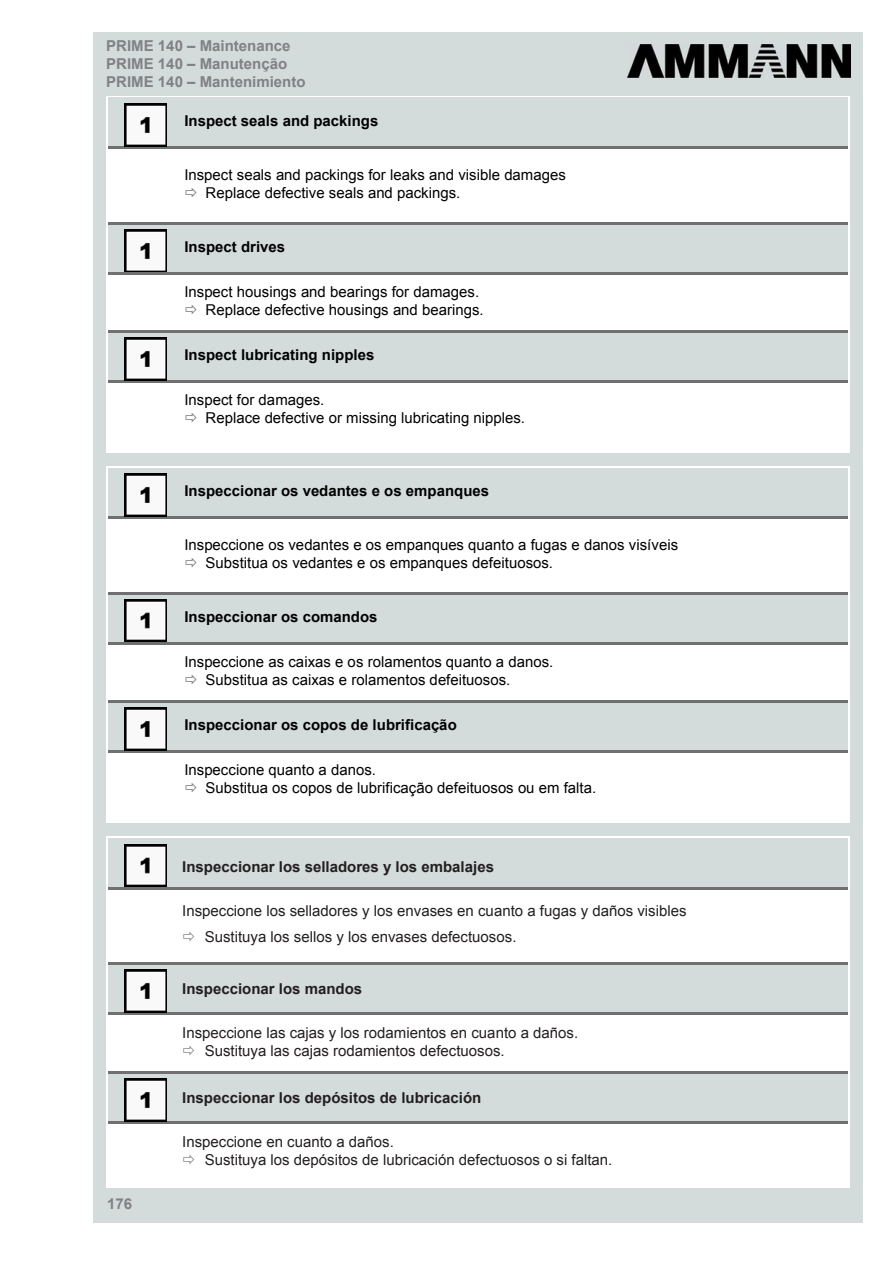
<style>
.page{position:relative;width:893px;height:1263px;background:#fff}
.page>*{position:absolute;margin:0;border:0;box-sizing:border-box;transform-origin:0 0}
.t1{font:15px/18px "Arial";color:#000}
.texto2{font:15px "Arial";color:#231f20}
.t2{font:700 15px "Arial";letter-spacing:.005em;color:#000}
.texto2-2{font:700 15px "Arial";color:#231f20}
.t3{font:700 15px/18px "Arial";color:#808285}
</style>
<div class="page">
<div style="left:94px;top:83px;width:12px;height:1140px;background:#d4dbdb"></div>
<div style="left:850px;top:83px;width:13px;height:1140px;background:#d4dbdb"></div>
<div style="left:106px;top:1188px;width:744px;height:35px;background:#d4dbdb"></div>
<div style="left:106px;top:453px;width:744px;height:13px;background:#d4dbdb"></div>
<div style="left:106px;top:823px;width:744px;height:13px;background:#d4dbdb"></div>
<div style="left:94px;top:32px;width:769px;height:64px;background:#d4dbdb"></div>
<img style="left:627px;top:45px;width:223px;height:33px">
<div style="left:108px;top:98px;width:740px;height:50px;background:#d4dbdb"></div>
<div style="left:108px;top:223px;width:740px;height:50px;background:#d4dbdb"></div>
<div style="left:108px;top:332px;width:740px;height:50px;background:#d4dbdb"></div>
<hr style="left:108px;top:146px;width:740px;height:3px;background:#707070">
<hr style="left:108px;top:222px;width:740px;height:3px;background:#707070">
<hr style="left:108px;top:272px;width:740px;height:3px;background:#707070">
<hr style="left:108px;top:330px;width:740px;height:3px;background:#707070">
<hr style="left:108px;top:380px;width:740px;height:3px;background:#707070">
<img style="left:124px;top:104px;width:43px;height:42px">
<img style="left:124px;top:229px;width:43px;height:43px">
<img style="left:124px;top:338px;width:43px;height:42px">
<div style="left:108px;top:468px;width:740px;height:50px;background:#d4dbdb"></div>
<div style="left:108px;top:593px;width:740px;height:50px;background:#d4dbdb"></div>
<div style="left:108px;top:702px;width:740px;height:50px;background:#d4dbdb"></div>
<hr style="left:108px;top:516px;width:740px;height:3px;background:#707070">
<hr style="left:108px;top:592px;width:740px;height:3px;background:#707070">
<hr style="left:108px;top:642px;width:740px;height:3px;background:#707070">
<hr style="left:108px;top:700px;width:740px;height:3px;background:#707070">
<hr style="left:108px;top:750px;width:740px;height:3px;background:#707070">
<img style="left:124px;top:474px;width:43px;height:42px">
<img style="left:124px;top:599px;width:43px;height:43px">
<img style="left:124px;top:708px;width:43px;height:42px">
<div style="left:108px;top:838px;width:740px;height:50px;background:#d4dbdb"></div>
<div style="left:108px;top:964px;width:740px;height:50px;background:#d4dbdb"></div>
<div style="left:108px;top:1072px;width:740px;height:50px;background:#d4dbdb"></div>
<hr style="left:108px;top:887px;width:740px;height:3px;background:#707070">
<hr style="left:108px;top:962px;width:740px;height:3px;background:#707070">
<hr style="left:108px;top:1012px;width:740px;height:3px;background:#707070">
<hr style="left:108px;top:1071px;width:740px;height:3px;background:#707070">
<hr style="left:108px;top:1121px;width:740px;height:3px;background:#707070">
<img style="left:124px;top:844px;width:43px;height:43px">
<img style="left:124px;top:970px;width:43px;height:42px">
<img style="left:124px;top:1078px;width:43px;height:43px">
<p class="t3" style="left:106px;top:37px;width:201px">PRIME 140 – Maintenance<br>PRIME 140 – Manutenção<br>PRIME 140 – Mantenimiento</p>
<p class="t2" style="left:184px;top:110px;width:196px">Inspect seals and packings</p>
<p class="t1" style="left:206px;top:165px;width:362px;text-indent:-21px">Inspect seals and packings for leaks and visible damages<br>Replace defective seals and packings.</p>
<p class="t2" style="left:184px;top:236px;width:102px">Inspect drives</p>
<p class="t1" style="left:206px;top:282px;width:280px;text-indent:-21px">Inspect housings and bearings for damages.<br>Replace defective housings and bearings.</p>
<p class="t2" style="left:184px;top:344px;width:191px">Inspect lubricating nipples</p>
<p class="t1" style="left:206px;top:391px;width:321px;text-indent:-21px">Inspect for damages.<br>Replace defective or missing lubricating nipples.</p>
<p class="t2" style="left:184px;top:480px;width:306px">Inspeccionar os vedantes e os empanques</p>
<p class="t1" style="left:206px;top:535px;width:474px;text-indent:-21px">Inspeccione os vedantes e os empanques quanto a fugas e danos visíveis<br>Substitua os vedantes e os empanques defeituosos.</p>
<p class="t2" style="left:184px;top:606px;width:195px">Inspeccionar os comandos</p>
<p class="t1" style="left:206px;top:652px;width:349px;text-indent:-21px">Inspeccione as caixas e os rolamentos quanto a danos.<br>Substitua as caixas e rolamentos defeituosos.</p>
<p class="t2" style="left:184px;top:714px;width:274px">Inspeccionar os copos de lubrificação</p>
<p class="t1" style="left:206px;top:761px;width:392px;text-indent:-21px">Inspeccione quanto a danos.<br>Substitua os copos de lubrificação defeituosos ou em falta.</p>
<p class="t3" style="left:107px;top:1195px;width:27px">176</p>
<p class="texto2-2" style="left:182px;top:856px;width:313px">Inspeccionar los selladores y los embalajes</p>
<p class="texto2" style="left:182px;top:900px;width:506px">Inspeccione los selladores y los envases en cuanto a fugas y daños visibles</p>
<p class="texto2" style="left:205px;top:926px;width:313px">Sustituya los sellos y los envases defectuosos.</p>
<p class="texto2-2" style="left:182px;top:978px;width:182px">Inspeccionar los mandos</p>
<p class="texto2" style="left:182px;top:1022px;width:398px">Inspeccione las cajas y los rodamientos en cuanto a daños.</p>
<p class="texto2" style="left:205px;top:1040px;width:302px">Sustituya las cajas rodamientos defectuosos.</p>
<p class="texto2-2" style="left:182px;top:1088px;width:301px">Inspeccionar los depósitos de lubricación</p>
<p class="texto2" style="left:182px;top:1131px;width:213px">Inspeccione en cuanto a daños.</p>
<p class="texto2" style="left:205px;top:1149px;width:409px">Sustituya los depósitos de lubricación defectuosos o si faltan.</p>
</div>
